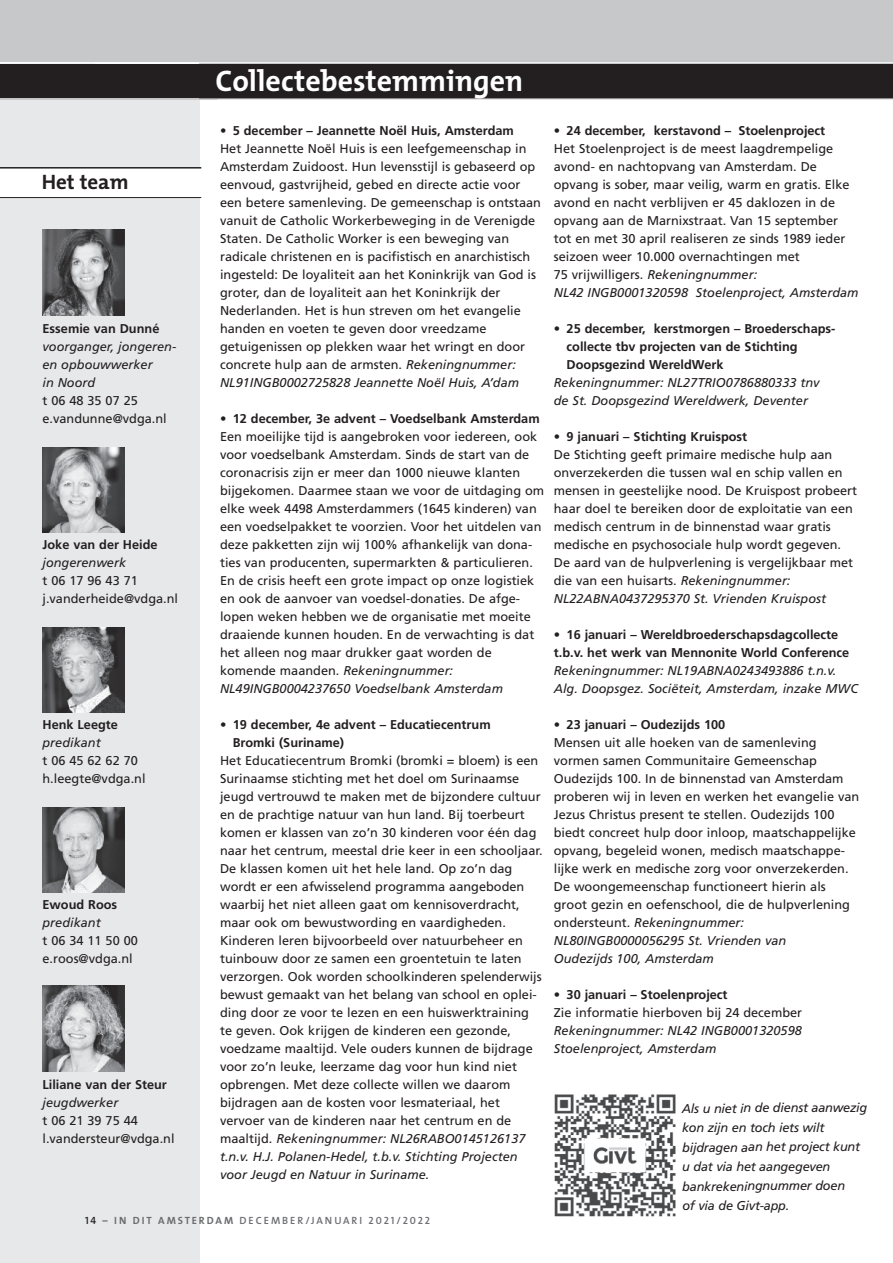
<style>
.page{position:relative;width:893px;height:1263px;background:#fff}
.page>*{position:absolute;margin:0;border:0;box-sizing:border-box;transform-origin:0 0}
.t1{font:700 30px "The Mix";color:#fff}
.t2{font:700 21px "The Mix";letter-spacing:-.005em;color:#231f20}
.t3{font:12.75px/18px "Frutiger";color:#231f20}
.t4{font:700 12.75px/18px "Frutiger";color:#231f20}
.t5{font:italic 12.75px/18px "Frutiger";color:#231f20}
.t6{font:italic 12.75px/19.5px "Frutiger";letter-spacing:-.02em;color:#231f20}
.t7{font:600 10.5px "The Mix";letter-spacing:.185em;color:#6c6d70}
.s1{font-style:italic}
.s2{font-family:"The Mix Semi Bold Caps";font-weight:400;color:#231f20}
.s3{font-weight:700}
.s4{font-family:"The Mix Semi Bold Caps";font-weight:400}
</style>
<div class="page">
<div style="left:0;top:0;width:200px;height:1263px;background:#e7e8e9"></div>
<div style="left:0;top:169px;width:200px;height:28px;background:#fff"></div>
<hr style="left:0;top:197px;width:201px;height:1px;background:#231f20">
<hr style="left:0;top:167px;width:201px;height:2px;background:#231f20">
<img style="left:43px;top:230px;width:81px;height:85px">
<img style="left:43px;top:447px;width:81px;height:86px">
<img style="left:43px;top:627px;width:81px;height:86px">
<img style="left:43px;top:807px;width:81px;height:86px">
<img style="left:43px;top:986px;width:81px;height:85px">
<div style="left:0;top:0;width:893px;height:99px;background:#c7c8ca"></div>
<div style="left:0;top:63px;width:893px;height:36px;background:#231f20"></div>
<hr style="left:0;top:62px;width:893px;height:2px;background:#fff">
<hr style="left:0;top:99px;width:893px;height:1px;background:#fff">
<img style="left:554px;top:1095px;width:122px;height:121px">
<h1 class="t1" style="left:216px;top:71px;width:309px">Collectebestemmingen</h1>
<h2 class="t2" style="left:42px;top:175px;width:88px">Het team</h2>
<p class="t4" style="left:43px;top:321px;width:118px">Essemie van Dunné</p>
<p class="t5" style="left:43px;top:339px;width:135px">voorganger, jongeren&shy;en opbouwwerker<br>in Noord</p>
<p class="t3" style="left:43px;top:393px;width:126px">t 06 48 35 07 25 e.vandunne@vdga.nl</p>
<p class="t4" style="left:43px;top:537px;width:117px">Joke van der Heide</p>
<p class="t5" style="left:43px;top:555px;width:85px">jongerenwerk</p>
<p class="t3" style="left:43px;top:573px;width:137px">t 06 17 96 43 71 j.vanderheide@vdga.nl</p>
<p class="t4" style="left:43px;top:717px;width:77px">Henk Leegte</p>
<p class="t5" style="left:43px;top:735px;width:60px">predikant</p>
<p class="t3" style="left:43px;top:753px;width:105px">t 06 45 62 62 70 h.leegte@vdga.nl</p>
<p class="t4" style="left:43px;top:897px;width:76px">Ewoud Roos</p>
<p class="t5" style="left:43px;top:915px;width:60px">predikant</p>
<p class="t3" style="left:43px;top:933px;width:97px">t 06 34 11 50 00 e.roos@vdga.nl</p>
<p class="t4" style="left:43px;top:1077px;width:126px">Liliane van der Steur</p>
<p class="t5" style="left:43px;top:1095px;width:77px">jeugdwerker</p>
<p class="t3" style="left:43px;top:1113px;width:134px">t 06 21 39 75 44 l.vandersteur@vdga.nl</p>
<p class="t4" style="left:220px;top:123px;width:295px">• 5 december – Jeannette Noël Huis, Amsterdam</p>
<p class="t3" style="left:220px;top:141px;width:322px">Het Jeannette Noël Huis is een leefgemeenschap in Amsterdam Zuidoost. Hun levensstijl is gebaseerd op eenvoud, gastvrijheid, gebed en directe actie voor een betere samenleving. De gemeenschap is ontstaan vanuit de Catholic Workerbeweging in de Verenigde Staten. De Catholic Worker is een beweging van radicale christenen en is pacifistisch en anarchistisch ingesteld: De loyaliteit aan het Koninkrijk van God is groter, dan de loyaliteit aan het Koninkrijk der Nederlanden. Het is hun streven om het evangelie handen en voeten te geven door vreedzame getuigenissen op plekken waar het wringt en door concrete hulp aan de armsten. <span class="s1">Rekeningnummer:<br>NL91INGB0002725828 Jeannette Noël Huis, A’dam</span></p>
<p class="t4" style="left:220px;top:411px;width:321px">• 12 december, 3e advent – Voedselbank Amsterdam</p>
<p class="t3" style="left:220px;top:429px;width:326px">Een moeilijke tijd is aangebroken voor iedereen, ook voor voedselbank Amsterdam. Sinds de start van de coronacrisis zijn er meer dan 1000 nieuwe klanten bijgekomen. Daarmee staan we voor de uitdaging om elke week 4498 Amsterdammers (1645 kinderen) van een voedselpakket te voorzien. Voor het uitdelen van deze pakketten zijn wij 100% afhankelijk van dona&shy;ties van producenten, supermarkten &amp; particulieren.<br>En de crisis heeft een grote impact op onze logistiek en ook de aanvoer van voedsel-donaties. De afge&shy;lopen weken hebben we de organisatie met moeite draaiende kunnen houden. En de verwachting is dat het alleen nog maar drukker gaat worden de komende maanden. <span class="s1">Rekeningnummer:<br>NL49INGB0004237650 Voedselbank Amsterdam</span></p>
<p class="t4" style="left:233px;top:717px;width:259px;text-indent:-13px">• 19 december, 4e advent – Educatiecentrum<br>Bromki (Suriname)</p>
<p class="t3" style="left:220px;top:753px;width:324px">Het Educatiecentrum Bromki (bromki = bloem) is een Surinaamse stichting met het doel om Surinaamse jeugd vertrouwd te maken met de bijzondere cultuur en de prachtige natuur van hun land. Bij toerbeurt komen er klassen van zo’n 30 kinderen voor één dag naar het centrum, meestal drie keer in een schooljaar.<br>De klassen komen uit het hele land. Op zo’n dag wordt er een afwisselend programma aangeboden waarbij het niet alleen gaat om kennisoverdracht, maar ook om bewustwording en vaardigheden.<br>Kinderen leren bijvoorbeeld over natuurbeheer en tuinbouw door ze samen een groentetuin te laten verzorgen. Ook worden schoolkinderen spelenderwijs bewust gemaakt van het belang van school en oplei&shy;ding door ze voor te lezen en een huiswerktraining te geven. Ook krijgen de kinderen een gezonde, voedzame maaltijd. Vele ouders kunnen de bijdrage voor zo’n leuke, leerzame dag voor hun kind niet opbrengen. Met deze collecte willen we daarom bijdragen aan de kosten voor lesmateriaal, het vervoer van de kinderen naar het centrum en de maaltijd. <span class="s1">Rekeningnummer: NL26RABO0145126137 t.n.v. H.J. Polanen-Hedel, t.b.v. Stichting Projecten voor Jeugd en Natuur in Suriname.</span></p>
<p class="t7" style="left:85px;top:1217px;width:347px"><span class="s2">14</span> <span class="s3">– IN DIT AMSTERDAM</span> DECEMBER/JANUARI <span class="s4">2021/2022</span></p>
<p class="t4" style="left:554px;top:123px;width:273px">• 24 december, kerstavond – Stoelenproject</p>
<p class="t3" style="left:554px;top:141px;width:306px">Het Stoelenproject is de meest laagdrempelige avond- en nachtopvang van Amsterdam. De opvang is sober, maar veilig, warm en gratis. Elke avond en nacht verblijven er 45 daklozen in de opvang aan de Marnixstraat. Van 15 september tot en met 30 april realiseren ze sinds 1989 ieder seizoen weer 10.000 overnachtingen met<br>75 vrijwilligers. <span class="s1">Rekeningnummer:<br>NL42 INGB0001320598 Stoelenproject, Amsterdam</span></p>
<p class="t4" style="left:567px;top:321px;width:270px;text-indent:-13px">• 25 december, kerstmorgen – Broederschaps&shy;collecte tbv projecten van de Stichting<br>Doopsgezind WereldWerk</p>
<p class="t5" style="left:554px;top:375px;width:267px">Rekeningnummer: NL27TRIO0786880333 tnv de St. Doopsgezind Wereldwerk, Deventer</p>
<p class="t4" style="left:554px;top:429px;width:195px">• 9 januari – Stichting Kruispost</p>
<p class="t3" style="left:554px;top:447px;width:305px">De Stichting geeft primaire medische hulp aan onverzekerden die tussen wal en schip vallen en mensen in geestelijke nood. De Kruispost probeert haar doel te bereiken door de exploitatie van een medisch centrum in de binnenstad waar gratis medische en psychosociale hulp wordt gegeven.<br>De aard van de hulpverlening is vergelijkbaar met die van een huisarts. <span class="s1">Rekeningnummer:<br>NL22ABNA0437295370 St. Vrienden Kruispost</span></p>
<p class="t4" style="left:554px;top:627px;width:297px">• 16 januari – Wereldbroederschapsdagcollecte t.b.v. het werk van Mennonite World Conference</p>
<p class="t5" style="left:554px;top:663px;width:306px">Rekeningnummer: NL19ABNA0243493886 t.n.v.<br>Alg. Doopsgez. Sociëteit, Amsterdam, inzake MWC</p>
<p class="t4" style="left:554px;top:717px;width:173px">• 23 januari – Oudezijds 100</p>
<p class="t3" style="left:554px;top:735px;width:307px">Mensen uit alle hoeken van de samenleving vormen samen Communitaire Gemeenschap Oudezijds 100. In de binnenstad van Amsterdam proberen wij in leven en werken het evangelie van Jezus Christus present te stellen. Oudezijds 100 biedt concreet hulp door inloop, maatschappelijke opvang, begeleid wonen, medisch maatschappe&shy;lijke werk en medische zorg voor onverzekerden.<br>De woongemeenschap functioneert hierin als groot gezin en oefenschool, die de hulpverlening ondersteunt. <span class="s1">Rekeningnummer:<br>NL80INGB0000056295 St. Vrienden van<br>Oudezijds 100, Amsterdam</span></p>
<p class="t4" style="left:554px;top:987px;width:175px">• 30 januari – Stoelenproject</p>
<p class="t3" style="left:554px;top:1005px;width:250px">Zie informatie hierboven bij 24 december</p>
<p class="t5" style="left:554px;top:1023px;width:250px">Rekeningnummer: NL42 INGB0001320598<br>Stoelenproject, Amsterdam</p>
<p class="t6" style="left:682px;top:1099px;width:187px">Als u niet in de dienst aanwezig kon zijn en toch iets wilt bijdragen aan het project kunt u dat via het aangegeven bankrekeningnummer doen<br>of via de Givt-app.</p>
</div>
